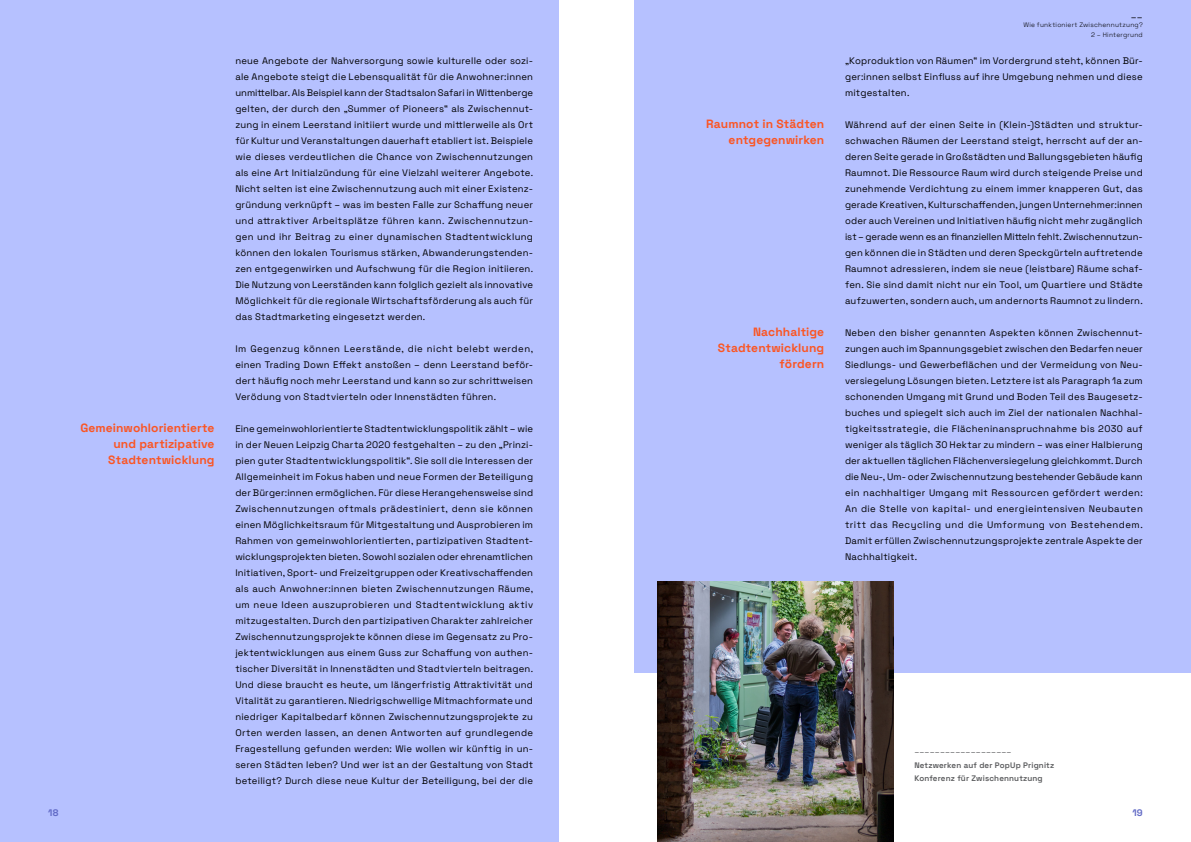
<style>
.page{position:relative;width:1191px;height:842px;background:#fff}
.page>*{position:absolute;margin:0;border:0;box-sizing:border-box;transform-origin:0 0}
.t1{font:700 12px/16px "Space Grotesk";letter-spacing:.01em;color:#fb5523;text-align:right}
.t2{font:9.5px/16px "Space Grotesk";letter-spacing:.02em;color:#000;text-align:justify}
.t3{font:700 9.5px "Space Grotesk";color:#626bc6}
.t4{font:600 8px/13px "Space Grotesk";letter-spacing:.02em;color:#58595b}
.t5{font:8px "Space Grotesk";color:#58595b}
.t6{font:300 6.5px/10px "Space Grotesk";letter-spacing:.035em;color:#000;text-align:right}
</style>
<div class="page">
<div style="left:634px;top:0;width:557px;height:672px;background:#b6c1ff"></div>
<div style="left:0;top:0;width:558px;height:842px;background:#b6c1ff"></div>
<img style="left:658px;top:581px;width:235px;height:261px">
<p class="t3" style="left:48px;top:805px;width:12px">18</p>
<p class="t1" style="left:80px;top:419px;width:136px">Gemeinwohlorientierte und partizipative<br>Stadtentwicklung</p>
<p class="t2" style="left:235px;top:52px;width:299px">neue Angebote der Nahversorgung sowie kulturelle oder sozi&shy;ale Angebote steigt die Lebensqualität für die Anwohner:innen unmittelbar. Als Beispiel kann der Stadtsalon Safari in Wittenberge gelten, der durch den „Summer of Pioneers“ als Zwischennut&shy;zung in einem Leerstand initiiert wurde und mittlerweile als Ort für Kultur und Veranstaltungen dauerhaft etabliert ist. Beispiele wie dieses verdeutlichen die Chance von Zwischennutzungen als eine Art Initialzündung für eine Vielzahl weiterer Angebote.<br>Nicht selten ist eine Zwischennutzung auch mit einer Existenz&shy;gründung verknüpft – was im besten Falle zur Schaffung neuer und attraktiver Arbeitsplätze führen kann. Zwischennutzun&shy;gen und ihr Beitrag zu einer dynamischen Stadtentwicklung können den lokalen Tourismus stärken, Abwanderungstenden&shy;zen entgegenwirken und Aufschwung für die Region initiieren.<br>Die Nutzung von Leerständen kann folglich gezielt als innovative Möglichkeit für die regionale Wirtschaftsförderung als auch für das Stadtmarketing eingesetzt werden.</p>
<p class="t2" style="left:235px;top:340px;width:299px">Im Gegenzug können Leerstände, die nicht belebt werden, einen Trading Down Effekt anstoßen – denn Leerstand beför&shy;dert häufig noch mehr Leerstand und kann so zur schrittweisen Verödung von Stadtvierteln oder Innenstädten führen.</p>
<p class="t2" style="left:235px;top:420px;width:299px">Eine gemeinwohlorientierte Stadtentwicklungspolitik zählt – wie in der Neuen Leipzig Charta 2020 festgehalten – zu den „Prinzi&shy;pien guter Stadtentwicklungspolitik“. Sie soll die Interessen der Allgemeinheit im Fokus haben und neue Formen der Beteiligung der Bürger:innen ermöglichen. Für diese Herangehensweise sind Zwischennutzungen oftmals prädestiniert, denn sie können einen Möglichkeitsraum für Mitgestaltung und Ausprobieren im Rahmen von gemeinwohlorientierten, partizipativen Stadtent&shy;wicklungsprojekten bieten. Sowohl sozialen oder ehrenamtlichen Initiativen, Sport- und Freizeitgruppen oder Kreativschaffenden als auch Anwohner:innen bieten Zwischennutzungen Räume, um neue Ideen auszuprobieren und Stadtentwicklung aktiv mitzugestalten. Durch den partizipativen Charakter zahlreicher Zwischennutzungsprojekte können diese im Gegensatz zu Pro&shy;jektentwicklungen aus einem Guss zur Schaffung von authen&shy;tischer Diversität in Innenstädten und Stadtvierteln beitragen.<br>Und diese braucht es heute, um längerfristig Attraktivität und Vitalität zu garantieren. Niedrigschwellige Mitmachformate und niedriger Kapitalbedarf können Zwischennutzungsprojekte zu Orten werden lassen, an denen Antworten auf grundlegende Fragestellung gefunden werden: Wie wollen wir künftig in un&shy;seren Städten leben? Und wer ist an der Gestaltung von Stadt beteiligt? Durch diese neue Kultur der Beteiligung, bei der die</p>
<p class="t1" style="left:706px;top:115px;width:119px">Raumnot in Städten entgegenwirken</p>
<p class="t1" style="left:718px;top:323px;width:108px">Nachhaltige<br>Stadtentwicklung fördern</p>
<p class="t2" style="left:1130px;top:5px;width:13px">__</p>
<p class="t6" style="left:1023px;top:20px;width:121px">Wie funktioniert Zwischennutzung?<br>2 – Hintergrund</p>
<p class="t2" style="left:845px;top:52px;width:299px">„Koproduktion von Räumen“ im Vordergrund steht, können Bür&shy;ger:innen selbst Einfluss auf ihre Umgebung nehmen und diese mitgestalten.</p>
<p class="t2" style="left:845px;top:116px;width:299px">Während auf der einen Seite in (Klein-)Städten und struktur&shy;schwachen Räumen der Leerstand steigt, herrscht auf der an&shy;deren Seite gerade in Großstädten und Ballungsgebieten häufig Raumnot. Die Ressource Raum wird durch steigende Preise und zunehmende Verdichtung zu einem immer knapperen Gut, das gerade Kreativen, Kulturschaffenden, jungen Unternehmer:innen oder auch Vereinen und Initiativen häufig nicht mehr zugänglich ist – gerade wenn es an finanziellen Mitteln fehlt. Zwischennutzun&shy;gen können die in Städten und deren Speckgürteln auftretende Raumnot adressieren, indem sie neue (leistbare) Räume schaf&shy;fen. Sie sind damit nicht nur ein Tool, um Quartiere und Städte aufzuwerten, sondern auch, um andernorts Raumnot zu lindern.</p>
<p class="t2" style="left:845px;top:324px;width:299px">Neben den bisher genannten Aspekten können Zwischennut&shy;zungen auch im Spannungsgebiet zwischen den Bedarfen neuer Siedlungs- und Gewerbeflächen und der Vermeidung von Neu&shy;versiegelung Lösungen bieten. Letztere ist als Paragraph 1a zum schonenden Umgang mit Grund und Boden Teil des Baugesetz&shy;buches und spiegelt sich auch im Ziel der nationalen Nachhal&shy;tigkeitsstrategie, die Flächeninanspruchnahme bis 2030 auf weniger als täglich 30 Hektar zu mindern – was einer Halbierung der aktuellen täglichen Flächenversiegelung gleichkommt. Durch die Neu-, Um- oder Zwischennutzung bestehender Gebäude kann ein nachhaltiger Umgang mit Ressourcen gefördert werden:<br>An die Stelle von kapital- und energieintensiven Neubauten tritt das Recycling und die Umformung von Bestehendem.<br>Damit erfüllen Zwischennutzungsprojekte zentrale Aspekte der Nachhaltigkeit.</p>
<p class="t5" style="left:914px;top:743px;width:99px">___________________</p>
<p class="t4" style="left:914px;top:758px;width:141px">Netzwerken auf der PopUp Prignitz<br>Konferenz für Zwischennutzung</p>
<p class="t3" style="left:1132px;top:805px;width:12px">19</p>
</div>
